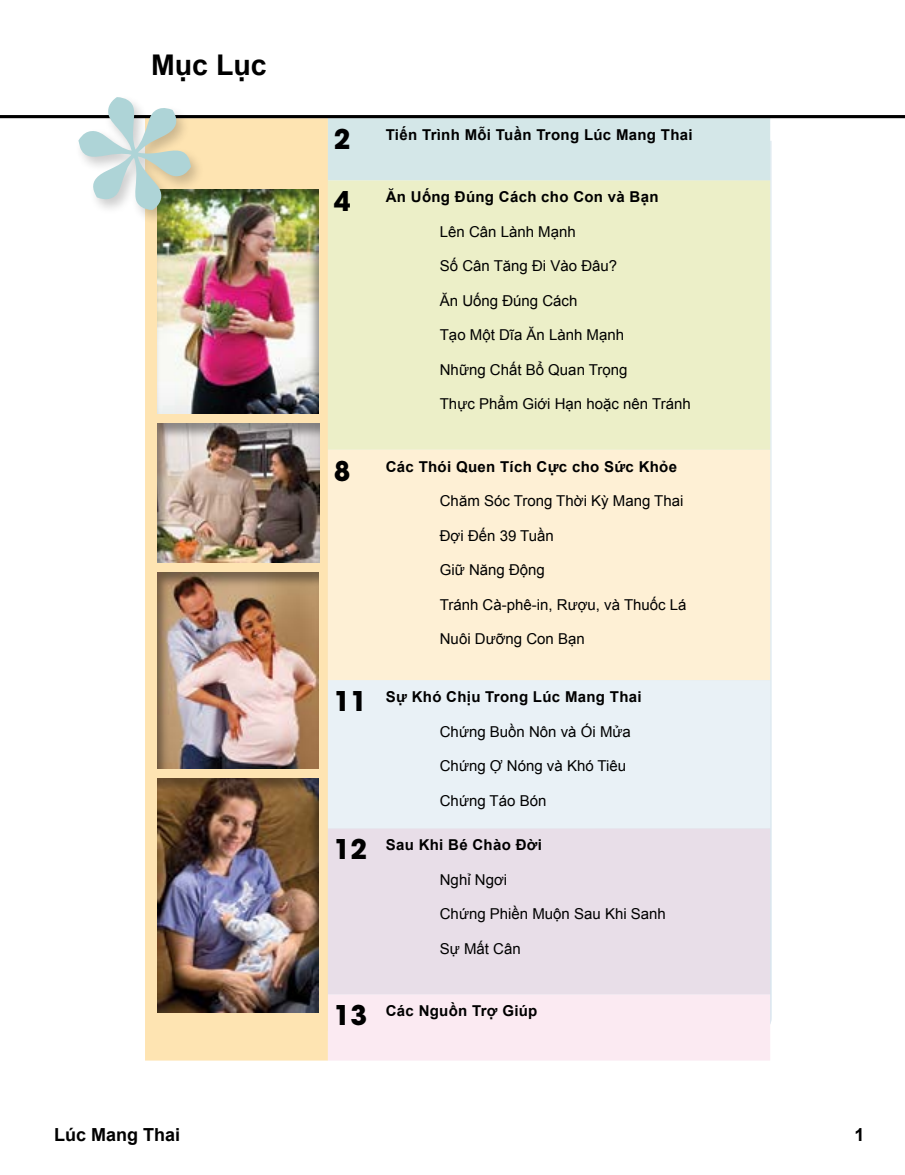
<style>
.page{position:relative;width:905px;height:1175px;background:#fff}
.page>*{position:absolute;margin:0;border:0;box-sizing:border-box;transform-origin:0 0}
.t1{font:700 28.5px "Arial";color:#000}
.t2{font:700 27px "ITC Avant Garde Pro";color:#000}
.t3{font:700 18px "Arial";color:#000}
.Body{font:15px "Arial";color:#000}
.Body-2{font:700 15px "Arial";letter-spacing:.02em;color:#000}
</style>
<div class="page">
<div style="left:145px;top:118px;width:183px;height:942px;background:#fee4b2"></div>
<div style="left:328px;top:118px;width:442px;height:62px;background:#d4e7e8"></div>
<div style="left:331px;top:180px;width:439px;height:270px;background:#ecefc8"></div>
<div style="left:331px;top:450px;width:439px;height:230px;background:#fef0d5"></div>
<div style="left:331px;top:680px;width:439px;height:148px;background:#e9f1f6"></div>
<div style="left:331px;top:828px;width:439px;height:166px;background:#e8dee8"></div>
<div style="left:328px;top:994px;width:442px;height:66px;background:#fbeaf2"></div>
<div style="left:145px;top:563px;width:186px;height:207px;background:#000;opacity:.4"></div>
<div style="left:145px;top:768px;width:186px;height:246px;background:#000;opacity:.4"></div>
<div style="left:145px;top:413px;width:188px;height:151px;background:#000;opacity:.4"></div>
<div style="left:145px;top:180px;width:186px;height:236px;background:#000;opacity:.4"></div>
<hr style="left:0;top:115px;width:904px;height:3px;background:#000">
<div style="left:74px;top:93px;width:131px;height:132px;background:#000;opacity:.2"></div>
<svg style="left:69px;top:93px;width:132px;height:132px"></svg>
<p class="t1" style="left:151px;top:46px;width:117px">Mục Lục</p>
<p class="t2" style="left:334px;top:121px;width:18px">2</p>
<p class="Body-2" style="left:386px;top:125px;width:308px">Tiến Trình Mỗi Tuần Trong Lúc Mang Thai</p>
<p class="t2" style="left:334px;top:183px;width:18px">4</p>
<p class="Body-2" style="left:386px;top:187px;width:274px">Ăn Uống Đúng Cách cho Con và Bạn</p>
<p class="Body" style="left:440px;top:222px;width:137px">Lên Cân Lành Mạnh</p>
<p class="Body" style="left:440px;top:256px;width:179px">Số Cân Tăng Đi Vào Đâu?</p>
<p class="Body" style="left:440px;top:291px;width:139px">Ăn Uống Đúng Cách</p>
<p class="Body" style="left:440px;top:325px;width:186px">Tạo Một Dĩa Ăn Lành Mạnh</p>
<p class="Body" style="left:440px;top:360px;width:189px">Những Chất Bổ Quan Trọng</p>
<p class="Body" style="left:440px;top:394px;width:252px">Thực Phẩm Giới Hạn hoặc nên Tránh</p>
<p class="t2" style="left:334px;top:452px;width:18px">8</p>
<p class="Body-2" style="left:386px;top:456px;width:293px">Các Thói Quen Tích Cực cho Sức Khỏe</p>
<p class="Body" style="left:440px;top:491px;width:245px">Chăm Sóc Trong Thời Kỳ Mang Thai</p>
<p class="Body" style="left:440px;top:525px;width:116px">Đợi Đến 39 Tuần</p>
<p class="Body" style="left:440px;top:560px;width:107px">Giữ Năng Động</p>
<p class="Body" style="left:440px;top:594px;width:248px">Tránh Cà-phê-in, Rượu, và Thuốc Lá</p>
<p class="Body" style="left:440px;top:629px;width:146px">Nuôi Dưỡng Con Bạn</p>
<p class="t2" style="left:334px;top:683px;width:35px">11</p>
<p class="Body-2" style="left:386px;top:686px;width:257px">Sự Khó Chịu Trong Lúc Mang Thai</p>
<p class="Body" style="left:440px;top:721px;width:192px">Chứng Buồn Nôn và Ói Mửa</p>
<p class="Body" style="left:440px;top:756px;width:188px">Chứng Ợ Nóng và Khó Tiêu</p>
<p class="Body" style="left:440px;top:790px;width:108px">Chứng Táo Bón</p>
<p class="t2" style="left:334px;top:831px;width:35px">12</p>
<p class="Body-2" style="left:386px;top:835px;width:158px">Sau Khi Bé Chào Đời</p>
<p class="Body" style="left:440px;top:869px;width:69px">Nghỉ Ngơi</p>
<p class="Body" style="left:440px;top:904px;width:227px">Chứng Phiền Muộn Sau Khi Sanh</p>
<p class="Body" style="left:440px;top:938px;width:82px">Sự Mất Cân</p>
<p class="t2" style="left:334px;top:997px;width:35px">13</p>
<p class="Body-2" style="left:386px;top:1000px;width:153px">Các Nguồn Trợ Giúp</p>
<p class="t3" style="left:54px;top:1122px;width:128px">Lúc Mang Thai</p>
<p class="t3" style="left:854px;top:1122px;width:12px">1</p>
</div>
